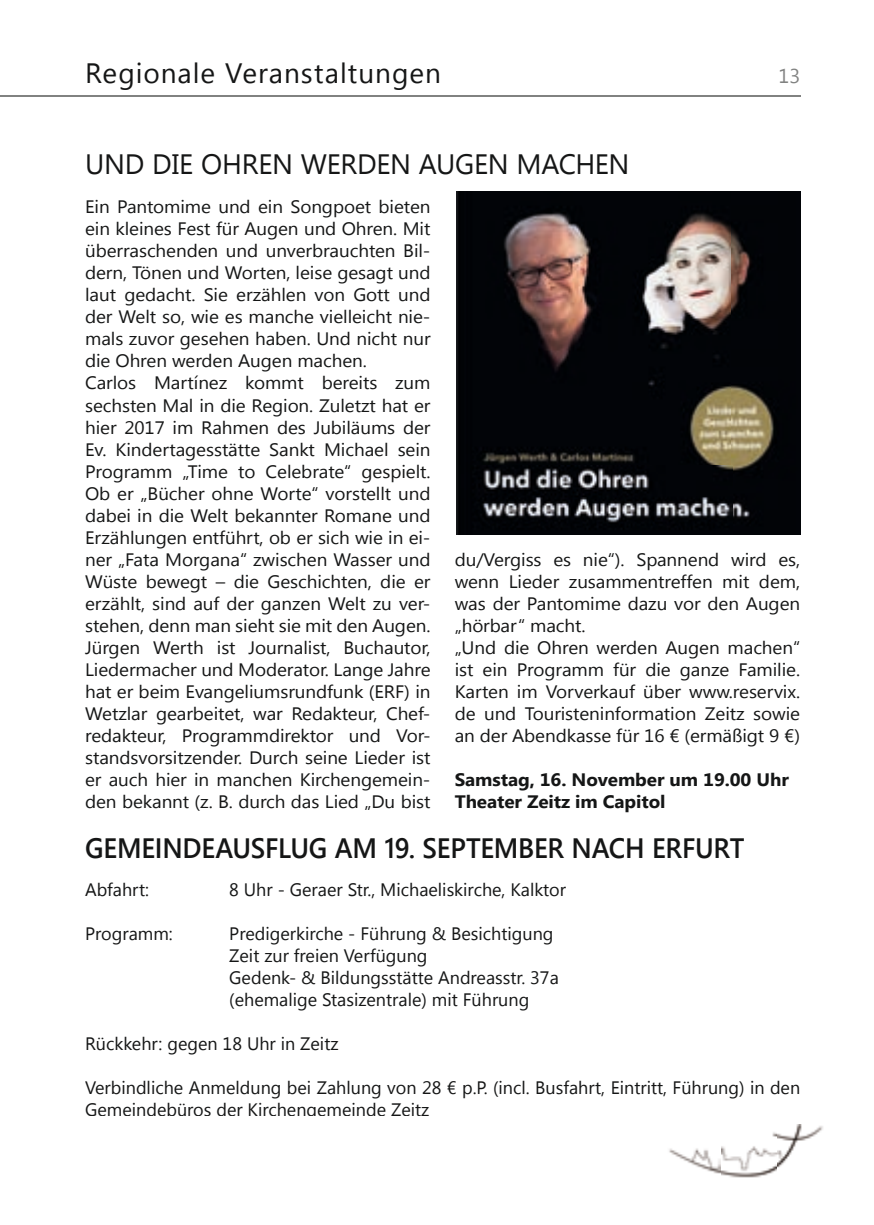
<style>
.page{position:relative;width:874px;height:1225px;background:#fff}
.page>*{position:absolute;margin:0;border:0;box-sizing:border-box;transform-origin:0 0}
.t1{font:600 28px "Segoe UI";letter-spacing:-.01em;color:#151616;scale:.95 1}
.t2{font:28px "Segoe UI";color:#151616}
.t3{font:28px "Segoe UI";letter-spacing:.035em;color:#151616}
.t4{font:20px "Segoe UI";color:#818281}
.t5{font:18px/22px "Segoe UI";letter-spacing:-.005em;color:#151616;scale:1.05 1}
.t6{font:18px/22px "Segoe UI";letter-spacing:-.005em;color:#151616}
.t7{font:700 18px/22px "Segoe UI";letter-spacing:-.005em;color:#151616;scale:1.05 1}
</style>
<div class="page">
<img style="left:456px;top:191px;width:343px;height:343px">
<img style="left:669px;top:1124px;width:154px;height:54px">
<hr style="left:0;top:96px;width:799px;height:1px;background:#818281">
<h1 class="t3" style="left:85px;top:54px;width:357px">Regionale Veranstaltungen</h1>
<p class="t4" style="left:778px;top:62px;width:23px">13</p>
<h1 class="t2" style="left:85px;top:144px;width:545px">UND DIE OHREN WERDEN AUGEN MACHEN</h1>
<p class="t5" style="left:85px;top:195px;width:330px">Ein Pantomime und ein Songpoet bieten ein kleines Fest für Augen und Ohren. Mit überraschenden und unverbrauchten Bil&shy;dern, Tönen und Worten, leise gesagt und laut gedacht. Sie erzählen von Gott und der Welt so, wie es manche vielleicht nie&shy;mals zuvor gesehen haben. Und nicht nur die Ohren werden Augen machen.<br>Carlos Martínez kommt bereits zum sechsten Mal in die Region. Zuletzt hat er hier 2017 im Rahmen des Jubiläums der Ev. Kindertagesstätte Sankt Michael sein Programm „Time to Celebrate“ gespielt.<br>Ob er „Bücher ohne Worte“ vorstellt und dabei in die Welt bekannter Romane und Erzählungen entführt, ob er sich wie in ei&shy;ner „Fata Morgana“ zwischen Wasser und Wüste bewegt – die Geschichten, die er erzählt, sind auf der ganzen Welt zu ver&shy;stehen, denn man sieht sie mit den Augen.<br>Jürgen Werth ist Journalist, Buchautor, Liedermacher und Moderator. Lange Jahre hat er beim Evangeliumsrundfunk (ERF) in Wetzlar gearbeitet, war Redakteur, Chef&shy;redakteur, Programmdirektor und Vor&shy;standsvorsitzender. Durch seine Lieder ist er auch hier in manchen Kirchengemein&shy;den bekannt (z. B. durch das Lied „Du bist</p>
<p class="t5" style="left:454px;top:547px;width:330px">du/Vergiss es nie“). Spannend wird es, wenn Lieder zusammentreffen mit dem, was der Pantomime dazu vor den Augen „hörbar“ macht.<br>„Und die Ohren werden Augen machen“ ist ein Programm für die ganze Familie.<br>Karten im Vorverkauf über www.reservix. de und Touristeninformation Zeitz sowie an der Abendkasse für 16 € (ermäßigt 9 €)</p>
<p class="t7" style="left:454px;top:767px;width:320px">Samstag, 16. November um 19.00 Uhr<br>Theater Zeitz im Capitol</p>
<h1 class="t1" style="left:85px;top:825px;width:695px">GEMEINDEAUSFLUG AM 19. SEPTEMBER NACH ERFURT</h1>
<p class="t6" style="left:85px;top:877px;width:65px">Abfahrt:</p>
<p class="t6" style="left:229px;top:877px;width:338px">8 Uhr - Geraer Str., Michaeliskirche, Kalktor</p>
<p class="t6" style="left:85px;top:921px;width:89px">Programm:</p>
<p class="t6" style="left:229px;top:921px;width:331px">Predigerkirche - Führung &amp; Besichtigung Zeit zur freien Verfügung<br>Gedenk- &amp; Bildungsstätte Andreasstr. 37a (ehemalige Stasizentrale) mit Führung</p>
<p class="t6" style="left:85px;top:1031px;width:255px">Rückkehr: gegen 18 Uhr in Zeitz</p>
<p class="t6" style="left:85px;top:1075px;width:716px">Verbindliche Anmeldung bei Zahlung von 28 € p.P. (incl. Busfahrt, Eintritt, Führung) in den<br>Gemeindebüros der Kirchengemeinde Zeitz</p>
</div>
